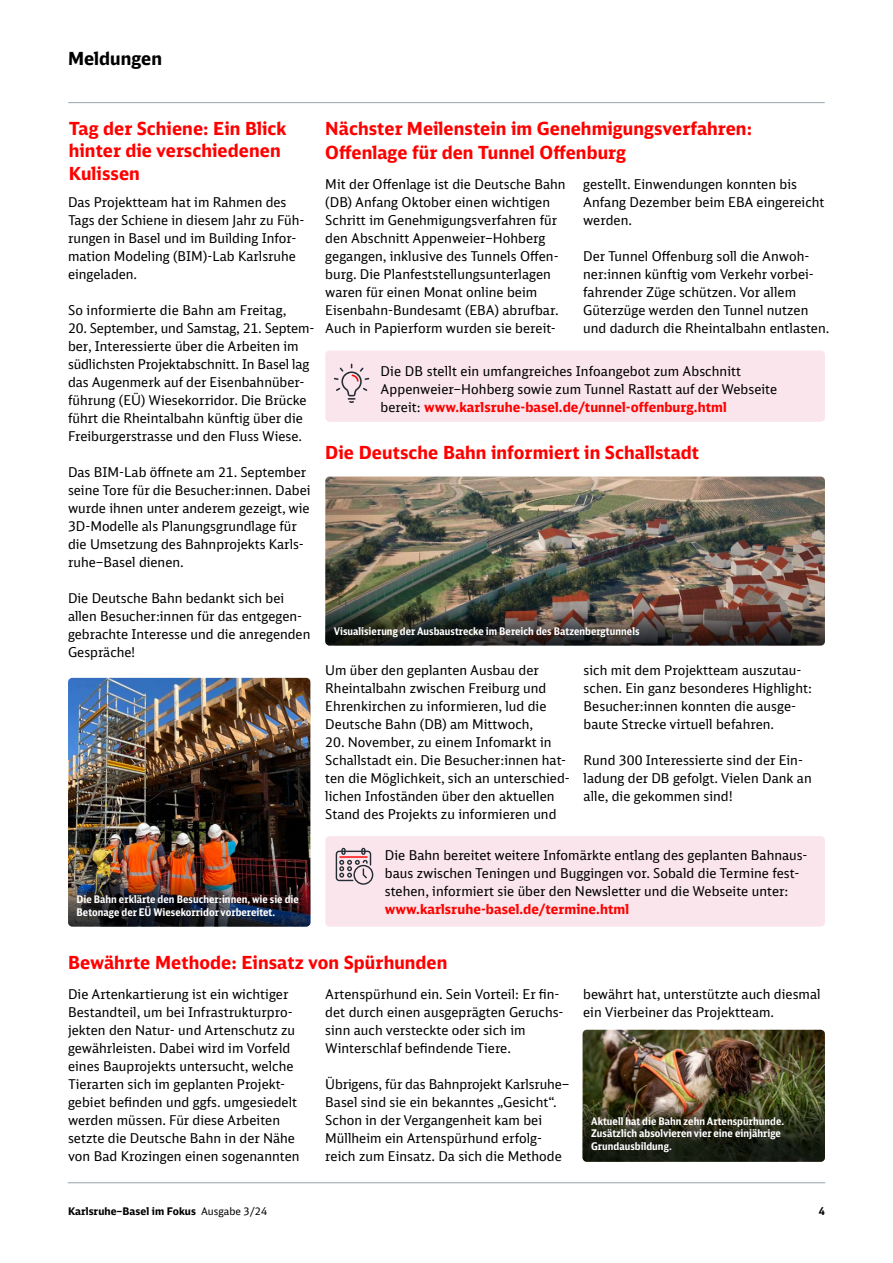
<style>
.page{position:relative;width:893px;height:1263px;background:#fff}
.page>*{position:absolute;margin:0;border:0;box-sizing:border-box;transform-origin:0 0}
.t1{font:700 18px/22.5px "DB Neo Sans";letter-spacing:.005em;color:#f00}
.t2{font:700 18px "DB Neo Sans";letter-spacing:.005em;color:#000}
.t3{font:13.5px/18px "DB Neo Sans";letter-spacing:.005em;color:#000}
.t4{font:700 condensed 10.5px/12.6px "DB Neo Sans";letter-spacing:.005em;color:#fff}
.t5{font:700 10.5px "DB Neo Sans";letter-spacing:.005em;color:#000}
.s1{font-weight:700;color:#f00}
.s2{font-weight:400}
</style>
<div class="page">
<hr style="left:68px;top:1182px;width:757px;height:1px;background:#a5aeb4">
<hr style="left:69px;top:102px;width:755px;height:1px;background:#a5aeb4">
<img style="left:68px;top:678px;width:242px;height:249px">
<img style="left:325px;top:477px;width:500px;height:168px">
<img style="left:583px;top:1030px;width:242px;height:132px">
<div style="left:325px;top:351px;width:500px;height:71px;background:#f9e5eb;border-radius:4px"></div>
<div style="left:325px;top:836px;width:500px;height:91px;background:#f9e5eb;border-radius:4px"></div>
<svg style="left:334px;top:364px;width:35px;height:39px"></svg>
<svg style="left:336px;top:848px;width:37px;height:37px"></svg>
<hr style="left:339px;top:856px;width:29px;height:2px;background:#f00">
<h1 class="t2" style="left:68px;top:47px;width:95px">Meldungen</h1>
<h3 class="t1" style="left:69px;top:116px;width:219px">Tag der Schiene: Ein Blick hinter die verschiedenen<br>Kulissen</h3>
<h3 class="t1" style="left:325px;top:116px;width:428px;line-height:24px">Nächster Meilenstein im Genehmigungsverfahren:<br>Offenlage für den Tunnel Offenburg</h3>
<p class="t3" style="left:583px;top:174px;width:243px">gestellt. Einwendungen konnten bis<br>Anfang Dezember beim EBA eingereicht werden.</p>
<p class="t3" style="left:583px;top:246px;width:248px">Der Tunnel Offenburg soll die Anwoh&shy;ner:innen künftig vom Verkehr vorbei&shy;fahrender Züge schützen. Vor allem Güterzüge werden den Tunnel nutzen und dadurch die Rheintalbahn entlasten.</p>
<p class="t3" style="left:325px;top:174px;width:242px">Mit der Offenlage ist die Deutsche Bahn (DB) Anfang Oktober einen wichtigen Schritt im Genehmigungsverfahren für den Abschnitt Appenweier–Hohberg gegangen, inklusive des Tunnels Offen&shy;burg. Die Planfeststellungsunterlagen waren für einen Monat online beim Eisenbahn-Bundesamt (EBA) abrufbar.<br>Auch in Papierform wurden sie bereit-</p>
<p class="t3" style="left:68px;top:192px;width:238px">Das Projektteam hat im Rahmen des<br>Tags der Schiene in diesem Jahr zu Füh&shy;rungen in Basel und im Building Infor&shy;mation Modeling (BIM)-Lab Karlsruhe eingeladen.</p>
<p class="t3" style="left:68px;top:300px;width:220px">So informierte die Bahn am Freitag,</p>
<p class="t3" style="left:68px;top:318px;width:248px">20. September, und Samstag, 21. Septem&shy;ber, Interessierte über die Arbeiten im südlichsten Projektabschnitt. In Basel lag das Augenmerk auf der Eisenbahnüber&shy;führung (EÜ) Wiesekorridor. Die Brücke führt die Rheintalbahn künftig über die Freiburgerstrasse und den Fluss Wiese.</p>
<p class="t3" style="left:68px;top:462px;width:244px">Das BIM-Lab öffnete am 21. September seine Tore für die Besucher:innen. Dabei wurde ihnen unter anderem gezeigt, wie 3D-Modelle als Planungsgrundlage für die Umsetzung des Bahnprojekts Karls&shy;ruhe–Basel dienen.</p>
<p class="t3" style="left:68px;top:588px;width:244px">Die Deutsche Bahn bedankt sich bei allen Besucher:innen für das entgegen&shy;gebrachte Interesse und die anregenden<br>Gespräche!</p>
<p class="t3" style="left:381px;top:362px;width:398px">Die DB stellt ein umfangreiches Infoangebot zum Abschnitt<br>Appenweier–Hohberg sowie zum Tunnel Rastatt auf der Webseite bereit: <span class="s1">www.karlsruhe-basel.de/tunnel-offenburg.html</span></p>
<h3 class="t1" style="left:325px;top:440px;width:375px">Die Deutsche Bahn informiert in Schallstadt</h3>
<p class="t4" style="left:334px;top:625px;width:307px">Visualisierung der Ausbaustrecke im Bereich des Batzenbergtunnels</p>
<p class="t4" style="left:77px;top:893px;width:224px">Die Bahn erklärte den Besucher:innen, wie sie die<br>Betonage der EÜ Wiesekorridor vorbereitet.</p>
<p class="t3" style="left:325px;top:660px;width:223px">Um über den geplanten Ausbau der Rheintalbahn zwischen Freiburg und Ehrenkirchen zu informieren, lud die Deutsche Bahn (DB) am Mittwoch,</p>
<p class="t3" style="left:325px;top:732px;width:246px">20. November, zu einem Infomarkt in Schallstadt ein. Die Besucher:innen hat&shy;ten die Möglichkeit, sich an unterschied&shy;lichen Infoständen über den aktuellen Stand des Projekts zu informieren und</p>
<p class="t3" style="left:584px;top:660px;width:230px">sich mit dem Projektteam auszutau&shy;schen. Ein ganz besonderes Highlight:<br>Besucher:innen konnten die ausge&shy;baute Strecke virtuell befahren.</p>
<p class="t3" style="left:584px;top:750px;width:230px">Rund 300 Interessierte sind der Ein&shy;ladung der DB gefolgt. Vielen Dank an alle, die gekommen sind!</p>
<p class="t3" style="left:385px;top:846px;width:424px">Die Bahn bereitet weitere Infomärkte entlang des geplanten Bahnaus&shy;baus zwischen Teningen und Buggingen vor. Sobald die Termine fest&shy;stehen, informiert sie über den Newsletter und die Webseite unter: <span class="s1">www.karlsruhe-basel.de/termine.html</span></p>
<h3 class="t1" style="left:68px;top:950px;width:381px">Bewährte Methode: Einsatz von Spürhunden</h3>
<p class="t3" style="left:325px;top:984px;width:240px">Artenspürhund ein. Sein Vorteil: Er fin&shy;det durch einen ausgeprägten Geruchs&shy;sinn auch versteckte oder sich im Winterschlaf befindende Tiere.</p>
<p class="t3" style="left:325px;top:1074px;width:246px">Übrigens, für das Bahnprojekt Karlsruhe– Basel sind sie ein bekanntes „Gesicht“.<br>Schon in der Vergangenheit kam bei Müllheim ein Artenspürhund erfolg&shy;reich zum Einsatz. Da sich die Methode</p>
<p class="t3" style="left:68px;top:984px;width:233px">Die Artenkartierung ist ein wichtiger Bestandteil, um bei Infrastrukturpro&shy;jekten den Natur- und Artenschutz zu gewährleisten. Dabei wird im Vorfeld eines Bauprojekts untersucht, welche Tierarten sich im geplanten Projekt&shy;gebiet befinden und ggfs. umgesiedelt werden müssen. Für diese Arbeiten setzte die Deutsche Bahn in der Nähe von Bad Krozingen einen sogenannten</p>
<p class="t3" style="left:583px;top:984px;width:239px">bewährt hat, unterstützte auch diesmal ein Vierbeiner das Projektteam.</p>
<p class="t4" style="left:591px;top:1114px;width:195px">Aktuell hat die Bahn zehn Artenspürhunde.<br>Zusätzlich absolvieren vier eine einjährige<br>Grundausbildung.</p>
<p class="t5" style="left:68px;top:1205px;width:201px">Karlsruhe–Basel im Fokus <span class="s2">Ausgabe 3/24</span></p>
<p class="t5" style="left:819px;top:1205px;width:8px">4</p>
</div>
